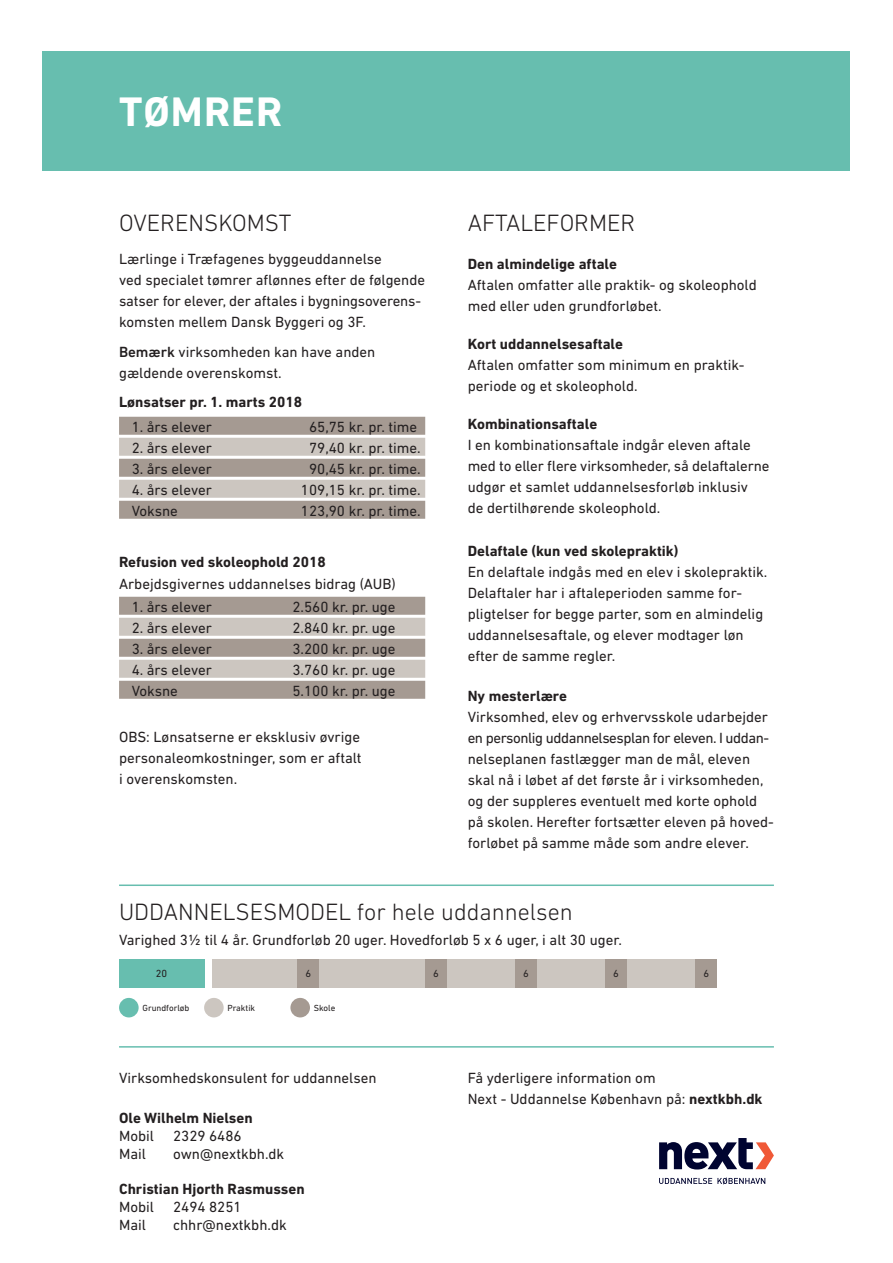
<style>
.page{position:relative;width:893px;height:1263px;background:#fff}
.page>*{position:absolute;margin:0;border:0;box-sizing:border-box;transform-origin:0 0}
.t1{font:700 42px "DIN Next LT Pro";letter-spacing:.025em;color:#fff}
.t2{font:300 24px "DIN Next LT Pro";color:#231f20}
.t3{font:15px/21px "DIN Next LT Pro";color:#231f20}
.t4{font:700 15px "DIN Next LT Pro";color:#231f20}
.t5{font:10.5px "DIN Next LT Pro";color:#231f20}
.t6{font:9px "DIN Next LT Pro";color:#231f20}
.s1{font-weight:500}
.s2{font-weight:700}
</style>
<div class="page">
<div style="left:43px;top:51px;width:807px;height:119px;background:#67beaf"></div>
<div style="left:119px;top:417px;width:306px;height:18px;background:#a59a92"></div>
<div style="left:119px;top:438px;width:306px;height:18px;background:#ccc6c0"></div>
<div style="left:119px;top:459px;width:306px;height:18px;background:#a59a92"></div>
<div style="left:119px;top:480px;width:306px;height:18px;background:#ccc6c0"></div>
<div style="left:119px;top:501px;width:306px;height:18px;background:#a59a92"></div>
<div style="left:119px;top:597px;width:306px;height:18px;background:#a59a92"></div>
<div style="left:119px;top:618px;width:306px;height:18px;background:#ccc6c0"></div>
<div style="left:119px;top:639px;width:306px;height:18px;background:#a59a92"></div>
<div style="left:119px;top:660px;width:306px;height:18px;background:#ccc6c0"></div>
<div style="left:119px;top:681px;width:306px;height:18px;background:#a59a92"></div>
<div style="left:119px;top:959px;width:85px;height:28px;background:#67beaf"></div>
<div style="left:213px;top:959px;width:504px;height:28px;background:#ccc6c0"></div>
<div style="left:605px;top:959px;width:22px;height:28px;background:#a59a92"></div>
<div style="left:298px;top:959px;width:21px;height:28px;background:#a59a92"></div>
<div style="left:696px;top:959px;width:21px;height:28px;background:#a59a92"></div>
<div style="left:425px;top:959px;width:21px;height:28px;background:#a59a92"></div>
<div style="left:515px;top:959px;width:22px;height:28px;background:#a59a92"></div>
<div style="left:119px;top:998px;width:20px;height:19px;background:#67beaf;border-radius:50%"></div>
<div style="left:204px;top:998px;width:20px;height:19px;background:#ccc6c0;border-radius:50%"></div>
<div style="left:290px;top:998px;width:20px;height:19px;background:#a59a92;border-radius:50%"></div>
<hr style="left:119px;top:884px;width:655px;height:2px;background:#67beaf">
<hr style="left:119px;top:1046px;width:655px;height:1px;background:#67beaf">
<svg style="left:659px;top:1138px;width:115px;height:31px"></svg>
<svg style="left:659px;top:1177px;width:106px;height:7px"></svg>
<h1 class="t1" style="left:119px;top:87px;width:165px">TØMRER</h1>
<h2 class="t2" style="left:119px;top:209px;width:174px">OVERENSKOMST</h2>
<p class="t3" style="left:119px;top:249px;width:308px">Lærlinge i Træfagenes byggeuddannelse<br>ved specialet tømrer aflønnes efter de følgende satser for elever, der aftales i bygningsoverens&shy;komsten mellem Dansk Byggeri og 3F.</p>
<p class="t3" style="left:119px;top:341px;width:258px"><span class="s1">Bemærk</span> virksomheden kan have anden gældende overenskomst.</p>
<p class="t4" style="left:119px;top:393px;width:185px">Lønsatser pr. 1. marts 2018</p>
<p class="t3" style="left:132px;top:416px;width:82px">1. års elever</p>
<p class="t3" style="left:309px;top:416px;width:110px">65,75 kr. pr. time</p>
<p class="t3" style="left:132px;top:437px;width:82px">2. års elever</p>
<p class="t3" style="left:309px;top:437px;width:113px">79,40 kr. pr. time.</p>
<p class="t3" style="left:132px;top:458px;width:82px">3. års elever</p>
<p class="t3" style="left:309px;top:458px;width:113px">90,45 kr. pr. time.</p>
<p class="t3" style="left:132px;top:479px;width:82px">4. års elever</p>
<p class="t3" style="left:301px;top:479px;width:121px">109,15 kr. pr. time.</p>
<p class="t3" style="left:132px;top:500px;width:48px">Voksne</p>
<p class="t3" style="left:301px;top:500px;width:121px">123,90 kr. pr. time.</p>
<p class="t4" style="left:119px;top:553px;width:208px">Refusion ved skoleophold 2018</p>
<p class="t3" style="left:119px;top:573px;width:278px">Arbejdsgivernes uddannelses bidrag (AUB)</p>
<p class="t3" style="left:132px;top:596px;width:82px">1. års elever</p>
<p class="t3" style="left:292px;top:596px;width:105px">2.560 kr. pr. uge</p>
<p class="t3" style="left:132px;top:617px;width:82px">2. års elever</p>
<p class="t3" style="left:292px;top:617px;width:105px">2.840 kr. pr. uge</p>
<p class="t3" style="left:132px;top:638px;width:82px">3. års elever</p>
<p class="t3" style="left:292px;top:638px;width:105px">3.200 kr. pr. uge</p>
<p class="t3" style="left:132px;top:659px;width:82px">4. års elever</p>
<p class="t3" style="left:292px;top:659px;width:105px">3.760 kr. pr. uge</p>
<p class="t3" style="left:132px;top:680px;width:48px">Voksne</p>
<p class="t3" style="left:292px;top:680px;width:105px">5.100 kr. pr. uge</p>
<p class="t3" style="left:119px;top:726px;width:244px;text-align:justify">OBS: Lønsatserne er eksklusiv øvrige personaleomkostninger, som er aftalt i overenskomsten.</p>
<h2 class="t2" style="left:468px;top:209px;width:169px">AFTALEFORMER</h2>
<p class="t4" style="left:468px;top:255px;width:151px">Den almindelige aftale</p>
<p class="t3" style="left:468px;top:274px;width:291px">Aftalen omfatter alle praktik- og skoleophold med eller uden grundforløbet.</p>
<p class="t4" style="left:468px;top:335px;width:157px">Kort uddannelsesaftale</p>
<p class="t3" style="left:468px;top:354px;width:278px">Aftalen omfatter som minimum en praktik&shy;periode og et skoleophold.</p>
<p class="t4" style="left:468px;top:415px;width:131px">Kombinationsaftale</p>
<p class="t3" style="left:468px;top:434px;width:303px">I en kombinationsaftale indgår eleven aftale med to eller flere virksomheder, så delaftalerne udgør et samlet uddannelsesforløb inklusiv<br>de dertilhørende skoleophold.</p>
<p class="t4" style="left:468px;top:542px;width:212px">Delaftale (kun ved skolepraktik)</p>
<p class="t3" style="left:468px;top:561px;width:301px">En delaftale indgås med en elev i skolepraktik.<br>Delaftaler har i aftaleperioden samme for&shy;pligtelser for begge parter, som en almindelig uddannelsesaftale, og elever modtager løn efter de samme regler.</p>
<p class="t4" style="left:468px;top:687px;width:101px">Ny mesterlære</p>
<p class="t3" style="left:468px;top:706px;width:308px">Virksomhed, elev og erhvervsskole udarbejder en personlig uddannelsesplan for eleven. I uddan&shy;nelseplanen fastlægger man de mål, eleven skal nå i løbet af det første år i virksomheden, og der suppleres eventuelt med korte ophold på skolen. Herefter fortsætter eleven på hoved&shy;forløbet på samme måde som andre elever.</p>
<h2 class="t2" style="left:119px;top:897px;width:455px">UDDANNELSESMODEL for hele uddannelsen</h2>
<p class="t3" style="left:119px;top:929px;width:504px">Varighed 3½ til 4 år. Grundforløb 20 uger. Hovedforløb 5 x 6 uger, i alt 30 uger.</p>
<p class="t5" style="left:156px;top:967px;width:13px">20</p>
<p class="t5" style="left:305px;top:967px;width:7px">6</p>
<p class="t5" style="left:433px;top:967px;width:7px">6</p>
<p class="t5" style="left:523px;top:967px;width:7px">6</p>
<p class="t5" style="left:613px;top:967px;width:7px">6</p>
<p class="t5" style="left:703px;top:967px;width:7px">6</p>
<p class="t6" style="left:142px;top:1003px;width:49px">Grundforløb</p>
<p class="t6" style="left:227px;top:1003px;width:29px">Praktik</p>
<p class="t6" style="left:314px;top:1003px;width:23px">Skole</p>
<p class="t3" style="left:119px;top:1067px;width:259px">Virksomhedskonsulent for uddannelsen</p>
<p class="t3" style="left:468px;top:1067px;width:296px">Få yderligere information om<br>Next - Uddannelse København på: <span class="s2">nextkbh.dk</span></p>
<p class="t4" style="left:119px;top:1109px;width:135px">Ole Wilhelm Nielsen</p>
<p class="t3" style="left:119px;top:1125px;width:37px">Mobil</p>
<p class="t3" style="left:173px;top:1125px;width:70px">2329 6486</p>
<p class="t3" style="left:119px;top:1143px;width:28px">Mail</p>
<p class="t3" style="left:173px;top:1143px;width:113px">own@nextkbh.dk</p>
<p class="t4" style="left:119px;top:1180px;width:187px">Christian Hjorth Rasmussen</p>
<p class="t3" style="left:119px;top:1196px;width:37px">Mobil</p>
<p class="t3" style="left:173px;top:1196px;width:70px">2494 8251</p>
<p class="t3" style="left:119px;top:1214px;width:28px">Mail</p>
<p class="t3" style="left:173px;top:1214px;width:115px">chhr@nextkbh.dk</p>
</div>
